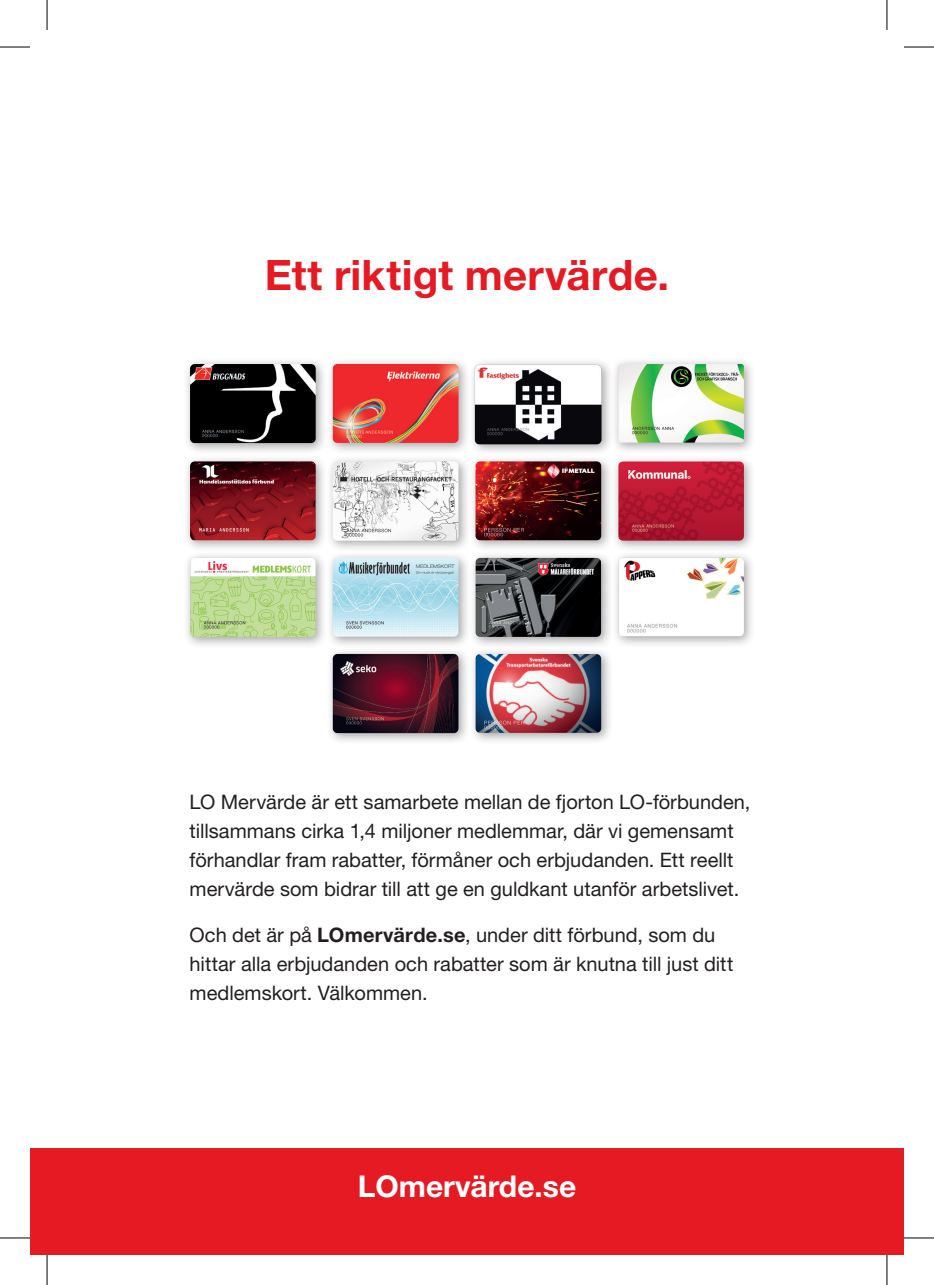
<style>
.page{position:relative;width:934px;height:1285px;background:#fff}
.page>*{position:absolute;margin:0;border:0;box-sizing:border-box;transform-origin:0 0}
.t1{font:700 42px "Helvetica Neue LT Std";letter-spacing:.005em;color:#e51a23}
.t2{font:700 30px "Helvetica Neue LT Std";color:#fff}
.t3{font:20px/29px "Helvetica Neue LT Std";color:#231f20}
.s1{font-weight:700}
</style>
<div class="page">
<div style="left:326px;top:647px;width:144px;height:98px;background:#231f20;opacity:.4"></div>
<img style="left:332px;top:654px;width:126px;height:79px">
<div style="left:468px;top:647px;width:145px;height:98px;background:#231f20;opacity:.4"></div>
<img style="left:475px;top:654px;width:126px;height:79px">
<div style="left:468px;top:551px;width:145px;height:98px;background:#231f20;opacity:.4"></div>
<img style="left:475px;top:558px;width:125px;height:79px">
<div style="left:611px;top:551px;width:144px;height:97px;background:#231f20;opacity:.4"></div>
<img style="left:618px;top:558px;width:125px;height:78px">
<div style="left:183px;top:551px;width:145px;height:98px;background:#231f20;opacity:.4"></div>
<img style="left:190px;top:558px;width:125px;height:79px">
<div style="left:325px;top:551px;width:145px;height:98px;background:#231f20;opacity:.4"></div>
<img style="left:332px;top:558px;width:126px;height:78px">
<div style="left:325px;top:454px;width:145px;height:99px;background:#231f20;opacity:.4"></div>
<img style="left:332px;top:461px;width:126px;height:80px">
<div style="left:611px;top:454px;width:144px;height:99px;background:#231f20;opacity:.4"></div>
<img style="left:618px;top:461px;width:125px;height:79px">
<div style="left:468px;top:454px;width:145px;height:98px;background:#231f20;opacity:.4"></div>
<img style="left:475px;top:461px;width:126px;height:79px">
<div style="left:183px;top:455px;width:145px;height:97px;background:#231f20;opacity:.4"></div>
<img style="left:190px;top:461px;width:125px;height:79px">
<div style="left:611px;top:357px;width:144px;height:97px;background:#231f20;opacity:.4"></div>
<img style="left:618px;top:364px;width:125px;height:79px">
<div style="left:326px;top:357px;width:144px;height:98px;background:#231f20;opacity:.4"></div>
<img style="left:332px;top:364px;width:126px;height:79px">
<div style="left:183px;top:357px;width:144px;height:98px;background:#231f20;opacity:.4"></div>
<img style="left:190px;top:364px;width:125px;height:79px">
<div style="left:468px;top:357px;width:145px;height:99px;background:#231f20;opacity:.4"></div>
<img style="left:474px;top:364px;width:127px;height:80px">
<div style="left:30px;top:1148px;width:873px;height:107px;background:#e51a23"></div>
<hr style="left:0;top:47px;width:30px;height:1px;background:#000">
<hr style="left:903px;top:47px;width:30px;height:1px;background:#000">
<hr style="left:0;top:1237px;width:30px;height:1px;background:#000">
<hr style="left:903px;top:1237px;width:30px;height:1px;background:#000">
<hr style="left:47px;top:0;width:1px;height:30px;background:#000">
<hr style="left:47px;top:1255px;width:1px;height:30px;background:#000">
<hr style="left:886px;top:0;width:1px;height:30px;background:#000">
<hr style="left:886px;top:1255px;width:1px;height:30px;background:#000">
<h1 class="t1" style="left:264px;top:249px;width:406px">Ett riktigt mervärde.</h1>
<p class="t3" style="left:189px;top:787px;width:562px">LO Mervärde är ett samarbete mellan de fjorton LO-förbunden, tillsammans cirka 1,4 miljoner medlemmar, där vi gemensamt förhandlar fram rabatter, förmåner och erbjudanden. Ett reellt mervärde som bidrar till att ge en guldkant utanför arbetslivet.</p>
<p class="t3" style="left:189px;top:920px;width:545px">Och det är på <span class="s1">LOmervärde.se</span>, under ditt förbund, som du hittar alla erbjudanden och rabatter som är knutna till just ditt medlemskort. Välkommen.</p>
<h2 class="t2" style="left:357px;top:1168px;width:220px">LOmervärde.se</h2>
</div>
